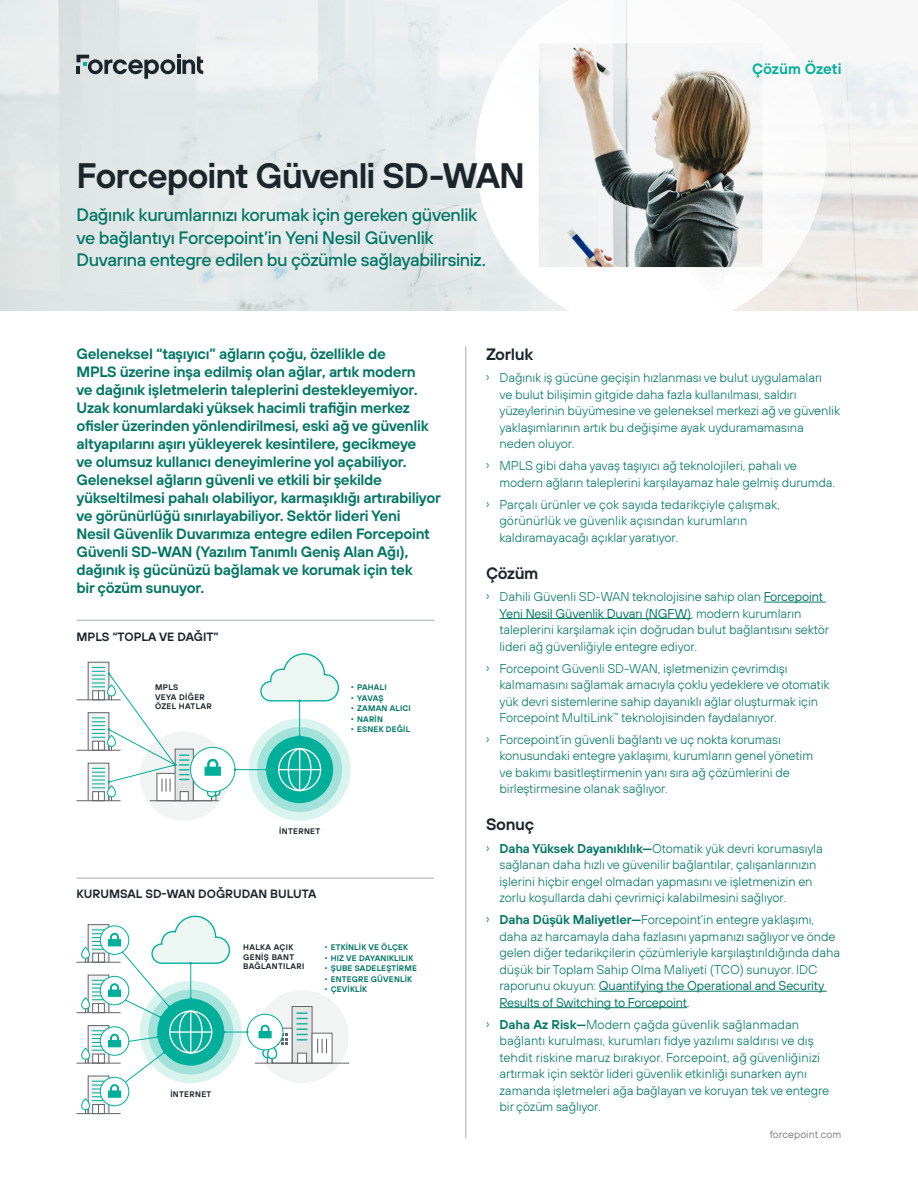
<style>
.page{position:relative;width:918px;height:1188px;background:#fff}
.page>*{position:absolute;margin:0;border:0;box-sizing:border-box;transform-origin:0 0}
.t1{font:600 35.4px "FP Sans";letter-spacing:-.035em;color:#1d252c}
.t2{font:500 18px/22.5px "FP Sans";letter-spacing:-.02em;color:#007565}
.t3{font:600 16.5px "FP Sans";letter-spacing:-.02em;color:#1d252c}
.t4{font:600 15px/18px "FP Sans";letter-spacing:-.02em;color:#007565}
.t5{font:600 15px "FP Sans";color:#00af9a}
.t6{font:300 12.75px/16.5px "FP Sans";letter-spacing:-.01em;color:#007565}
.t7{font:600 12px "FP Sans";color:#1d252c}
.t8{font:300 10.5px "FP Sans";letter-spacing:.01em;color:#636569}
.t9{font:600 8.1px "FP Sans";letter-spacing:.02em;color:#007565}
.t10{font:600 8.1px/9.4px "FP Sans";letter-spacing:.04em;color:#1d252c}
.s1{font-weight:400}
.s2{font-weight:600}
</style>
<div class="page">
<img style="left:0;top:0;width:918px;height:310px">
<svg style="left:476px;top:0;width:94px;height:139px"></svg>
<hr style="left:466px;top:346px;width:1px;height:792px;background:#a7a8aa">
<svg style="left:76px;top:55px;width:127px;height:24px;background:#9ba2a5"></svg>
<hr style="left:764px;top:602px;width:62px;height:1px;background:#007565">
<hr style="left:500px;top:618px;width:191px;height:1px;background:#007565">
<hr style="left:599px;top:991px;width:228px;height:1px;background:#007565">
<hr style="left:500px;top:1007px;width:187px;height:1px;background:#007565">
<hr style="left:76px;top:620px;width:358px;height:1px;background:#a7a8aa">
<hr style="left:76px;top:878px;width:358px;height:1px;background:#a7a8aa">
<div style="left:140px;top:732px;width:89px;height:89px;background:#f2f3f3;border-radius:50%"></div>
<div style="left:88px;top:763px;width:21px;height:38px;background:#f2f3f3;border:1px solid #64666a"></div>
<hr style="left:76px;top:800px;width:45px;height:1px;background:#64666a">
<div style="left:88px;top:712px;width:21px;height:39px;background:#f2f3f3;border:1px solid #64666a"></div>
<hr style="left:76px;top:750px;width:45px;height:1px;background:#64666a">
<div style="left:88px;top:662px;width:21px;height:38px;background:#f2f3f3;border:1px solid #64666a"></div>
<hr style="left:76px;top:699px;width:45px;height:1px;background:#64666a">
<div style="left:190px;top:747px;width:45px;height:45px;background:#fff;border-radius:50%"></div>
<div style="left:249px;top:719px;width:102px;height:102px;background:#d9f3ef;border-radius:50%"></div>
<svg style="left:257px;top:727px;width:85px;height:85px;background:#a1e1d9"></svg>
<div style="left:266px;top:736px;width:67px;height:67px;background:#00af9a;border-radius:50%"></div>
<hr style="left:279px;top:769px;width:42px;height:1px;background:#fff">
<svg style="left:287px;top:748px;width:25px;height:44px"></svg>
<div style="left:278px;top:748px;width:43px;height:43px;border:1px solid #fff;border-radius:50%"></div>
<hr style="left:299px;top:701px;width:1px;height:35px;background:#00af9a">
<svg style="left:260px;top:653px;width:79px;height:49px"></svg>
<hr style="left:235px;top:769px;width:31px;height:1px;background:#00af9a">
<svg style="left:92px;top:667px;width:129px;height:135px"></svg>
<div style="left:256px;top:990px;width:93px;height:93px;background:#f2f3f3;border-radius:50%"></div>
<div style="left:292px;top:1007px;width:20px;height:56px;background:#e4e6e6"></div>
<div style="left:292px;top:1006px;width:21px;height:58px;border:1px solid #64666a"></div>
<div style="left:312px;top:1033px;width:20px;height:30px;background:#fff"></div>
<hr style="left:255px;top:1063px;width:94px;height:1px;background:#64666a">
<svg style="left:317px;top:1039px;width:10px;height:14px"></svg>
<hr style="left:76px;top:1063px;width:45px;height:1px;background:#64666a">
<hr style="left:76px;top:1012px;width:45px;height:1px;background:#64666a">
<hr style="left:76px;top:1113px;width:45px;height:1px;background:#64666a">
<hr style="left:76px;top:962px;width:45px;height:1px;background:#64666a">
<svg style="left:247px;top:1014px;width:36px;height:36px"></svg>
<div style="left:247px;top:1014px;width:36px;height:36px;border:1px solid #00af9a;border-radius:50%"></div>
<svg style="left:259px;top:1013px;width:49px;height:51px"></svg>
<svg style="left:81px;top:916px;width:168px;height:198px"></svg>
<div style="left:169px;top:1010px;width:43px;height:44px;border:1px solid #fff;border-radius:50%"></div>
<h1 class="t1" style="left:76px;top:153px;width:450px">Forcepoint Güvenli SD-WAN</h1>
<h2 class="t2" style="left:76px;top:203px;width:411px">Dağınık kurumlarınızı korumak için gereken güvenlik ve bağlantıyı Forcepoint’in Yeni Nesil Güvenlik<br>Duvarına entegre edilen bu çözümle sağlayabilirsiniz.</h2>
<p class="t5" style="left:752px;top:59px;width:91px">Çözüm Özeti</p>
<p class="t4" style="left:76px;top:344px;width:366px">Geleneksel “taşıyıcı” ağların çoğu, özellikle de<br>MPLS üzerine inşa edilmiş olan ağlar, artık modern<br>ve dağınık işletmelerin taleplerini destekleyemiyor.<br>Uzak konumlardaki yüksek hacimli trafiğin merkez ofisler üzerinden yönlendirilmesi, eski ağ ve güvenlik altyapılarını aşırı yükleyerek kesintilere, gecikmeye<br>ve olumsuz kullanıcı deneyimlerine yol açabiliyor.<br>Geleneksel ağların güvenli ve etkili bir şekilde yükseltilmesi pahalı olabiliyor, karmaşıklığı artırabiliyor ve görünürlüğü sınırlayabiliyor. Sektör lideri Yeni<br>Nesil Güvenlik Duvarımıza entegre edilen Forcepoint Güvenli SD-WAN (Yazılım Tanımlı Geniş Alan Ağı), dağınık iş gücünüzü bağlamak ve korumak için tek<br>bir çözüm sunuyor.</p>
<p class="t7" style="left:76px;top:628px;width:144px">MPLS “TOPLA VE DAĞIT”</p>
<p class="t10" style="left:155px;top:683px;width:58px">MPLS<br>VEYA DİĞER<br>ÖZEL HATLAR</p>
<p class="t9" style="left:351px;top:682px;width:38px">• PAHALI</p>
<p class="t9" style="left:351px;top:693px;width:35px">• YAVAŞ</p>
<p class="t9" style="left:351px;top:703px;width:62px">• ZAMAN ALICI</p>
<p class="t9" style="left:351px;top:714px;width:34px">• NARIN</p>
<p class="t9" style="left:351px;top:724px;width:61px">• ESNEK DEĞIL</p>
<p class="t10" style="left:279px;top:826px;width:43px">İNTERNET</p>
<p class="t7" style="left:76px;top:886px;width:241px">KURUMSAL SD-WAN DOĞRUDAN BULUTA</p>
<p class="t10" style="left:243px;top:942px;width:63px">HALKA AÇIK<br>GENİŞ BANT<br>BAĞLANTILARI</p>
<p class="t9" style="left:324px;top:942px;width:86px">• ETKINLIK VE ÖLÇEK</p>
<p class="t9" style="left:324px;top:952px;width:91px">• HIZ VE DAYANIKLILIK</p>
<p class="t9" style="left:324px;top:963px;width:94px">• ŞUBE SADELEŞTIRME</p>
<p class="t9" style="left:324px;top:973px;width:90px">• ENTEGRE GÜVENLIK</p>
<p class="t9" style="left:324px;top:984px;width:45px">• ÇEVIKLIK</p>
<p class="t10" style="left:170px;top:1089px;width:43px">İNTERNET</p>
<p class="t3" style="left:486px;top:343px;width:49px">Zorluk</p>
<p class="t6" style="left:500px;top:370px;width:342px;text-indent:-14px">› Dağınık iş gücüne geçişin hızlanması ve bulut uygulamaları<br>ve bulut bilişimin gitgide daha fazla kullanılması, saldırı yüzeylerinin büyümesine ve geleneksel merkezi ağ ve güvenlik yaklaşımlarının artık bu değişime ayak uyduramamasına neden oluyor.</p>
<p class="t6" style="left:500px;top:457px;width:337px;text-indent:-14px">› MPLS gibi daha yavaş taşıyıcı ağ teknolojileri, pahalı ve modern ağların taleplerini karşılayamaz hale gelmiş durumda.</p>
<p class="t6" style="left:500px;top:496px;width:282px;text-indent:-14px">› Parçalı ürünler ve çok sayıda tedarikçiyle çalışmak, görünürlük ve güvenlik açısından kurumların kaldıramayacağı açıklar yaratıyor.</p>
<p class="t3" style="left:486px;top:562px;width:54px">Çözüm</p>
<p class="t6" style="left:500px;top:588px;width:331px;text-indent:-14px">› Dahili Güvenli SD-WAN teknolojisine sahip olan <span class="s1">Forcepoint Yeni Nesil Güvenlik Duvarı (NGFW)</span>, modern kurumların taleplerini karşılamak için doğrudan bulut bağlantısını sektör lideri ağ güvenliğiyle entegre ediyor.</p>
<p class="t6" style="left:500px;top:660px;width:332px;text-indent:-14px">› Forcepoint Güvenli SD-WAN, işletmenizin çevrimdışı kalmamasını sağlamak amacıyla çoklu yedeklere ve otomatik yük devri sistemlerine sahip dayanıklı ağlar oluşturmak için Forcepoint MultiLink<sup>™</sup> teknolojisinden faydalanıyor.</p>
<p class="t6" style="left:499px;top:731px;width:315px;text-indent:-14px">› Forcepoint’in güvenli bağlantı ve uç nokta koruması konusundaki entegre yaklaşımı, kurumların genel yönetim ve bakımı basitleştirmenin yanı sıra ağ çözümlerini de birleştirmesine olanak sağlıyor.</p>
<p class="t3" style="left:486px;top:814px;width:50px">Sonuç</p>
<p class="t6" style="left:500px;top:840px;width:325px;text-indent:-14px">› <span class="s2">Daha Yüksek Dayanıklılık—</span>Otomatik yük devri korumasıyla sağlanan daha hızlı ve güvenilir bağlantılar, çalışanlarınızın işlerini hiçbir engel olmadan yapmasını ve işletmenizin en zorlu koşullarda dahi çevrimiçi kalabilmesini sağlıyor.</p>
<p class="t6" style="left:500px;top:911px;width:342px;text-indent:-14px">› <span class="s2">Daha Düşük Maliyetler—</span>Forcepoint’in entegre yaklaşımı, daha az harcamayla daha fazlasını yapmanızı sağlıyor ve önde gelen diğer tedarikçilerin çözümleriyle karşılaştırıldığında daha düşük bir Toplam Sahip Olma Maliyeti (TCO) sunuyor. IDC raporunu okuyun: <span class="s1">Quantifying the Operational and Security Results of Switching to Forcepoint.</span></p>
<p class="t6" style="left:500px;top:1016px;width:331px;text-indent:-14px">› <span class="s2">Daha Az Risk—</span>Modern çağda güvenlik sağlanmadan bağlantı kurulması, kurumları fidye yazılımı saldırısı ve dış tehdit riskine maruz bırakıyor. Forcepoint, ağ güvenliğinizi artırmak için sektör lideri güvenlik etkinliği sunarken aynı zamanda işletmeleri ağa bağlayan ve koruyan tek ve entegre bir çözüm sağlıyor.</p>
<p class="t8" style="left:770px;top:1128px;width:73px">forcepoint.com</p>
</div>
